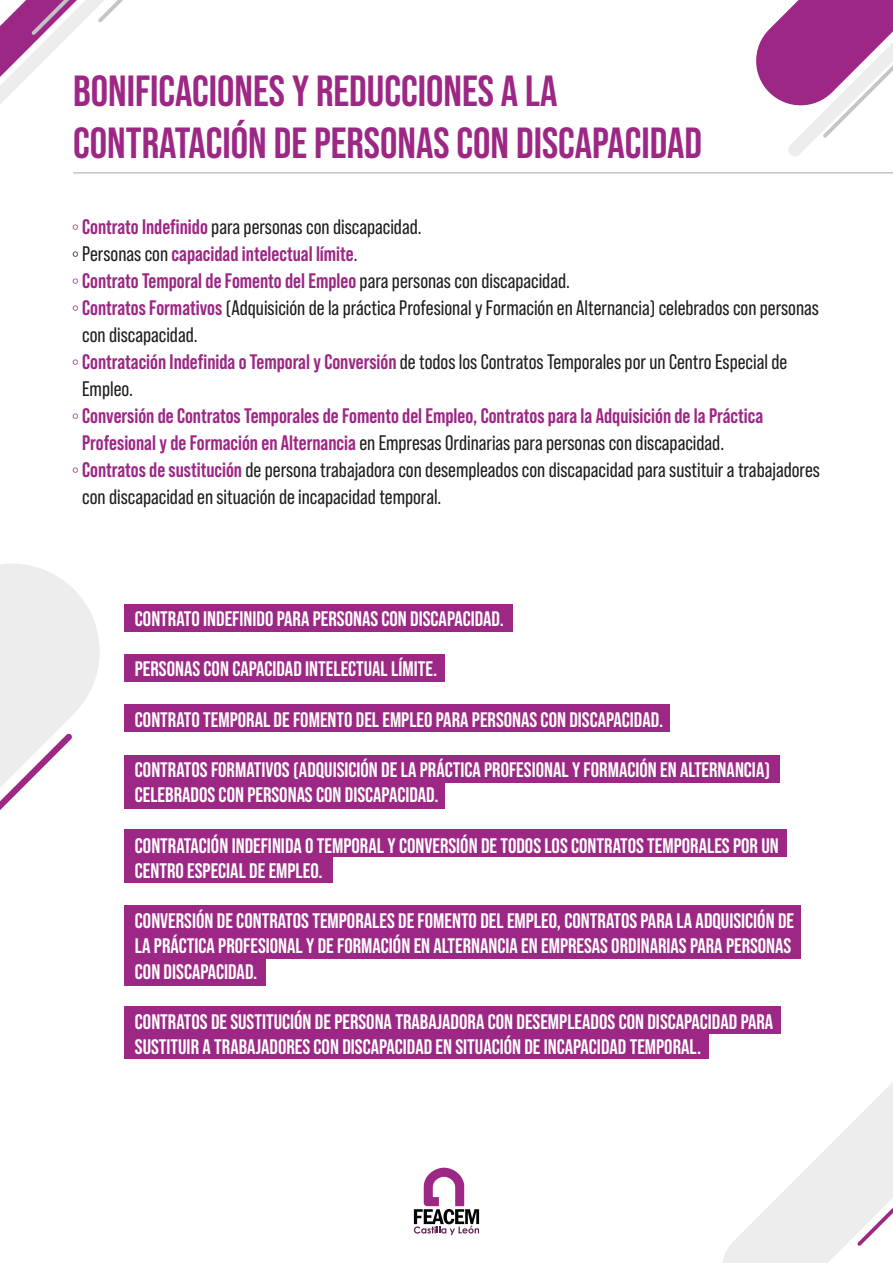
<style>
.page{position:relative;width:893px;height:1263px;background:#fff}
.page>*{position:absolute;margin:0;border:0;box-sizing:border-box;transform-origin:0 0}
.t1{font:700 43.5px/52.2px "Bebas Neue Pro";color:#9c2784}
.t2{font:700 21px/25.2px "Bebas Neue Pro";color:#fff}
.t3{font:21px "Bebas Neue Pro";color:#1d1d1b}
.t4{font:700 21px "Bebas Neue Pro";color:#9c2784}
.s1{font-family:"Times New Roman";color:#9c2784}
.s2{font-weight:700;color:#9c2784}
.s3{font-family:"Times New Roman";font-weight:400;color:#1d1d1b}
.s4{font-weight:400;color:#1d1d1b}
.s5{font-family:"Times New Roman";font-weight:400}
</style>
<div class="page">
<svg style="left:756px;top:0;width:137px;height:156px"></svg>
<svg style="left:722px;top:1082px;width:171px;height:181px"></svg>
<svg style="left:0;top:564px;width:100px;height:246px"></svg>
<svg style="left:0;top:0;width:123px;height:104px"></svg>
<svg style="left:414px;top:1168px;width:65px;height:67px"></svg>
<div style="left:124px;top:604px;width:388px;height:27px;background:#9c2784"></div>
<div style="left:124px;top:654px;width:320px;height:28px;background:#9c2784"></div>
<div style="left:124px;top:705px;width:546px;height:27px;background:#9c2784"></div>
<div style="left:124px;top:755px;width:655px;height:28px;background:#9c2784"></div>
<div style="left:124px;top:781px;width:320px;height:28px;background:#9c2784"></div>
<div style="left:124px;top:829px;width:662px;height:28px;background:#9c2784"></div>
<div style="left:124px;top:905px;width:677px;height:28px;background:#9c2784"></div>
<div style="left:124px;top:931px;width:677px;height:27px;background:#9c2784"></div>
<div style="left:124px;top:1006px;width:657px;height:27px;background:#9c2784"></div>
<div style="left:124px;top:1031px;width:584px;height:28px;background:#9c2784"></div>
<div style="left:124px;top:958px;width:141px;height:28px;background:#9c2784"></div>
<div style="left:124px;top:855px;width:208px;height:28px;background:#9c2784"></div>
<hr style="left:73px;top:172px;width:820px;height:2px;background:#c4c4c4">
<h1 class="t1" style="left:73px;top:64px;width:631px">BONIFICACIONES Y REDUCCIONES A LA<br>CONTRATACIÓN DE PERSONAS CON DISCAPACIDAD</h1>
<p class="t3" style="left:72px;top:215px;width:351px"><span class="s1">◦</span><span class="s2">Contrato Indefinido</span> para personas con discapacidad.</p>
<p class="t4" style="left:72px;top:241px;width:287px"><span class="s3">◦</span><span class="s4">Personas con</span> capacidad intelectual límite<span class="s4">.</span></p>
<p class="t4" style="left:72px;top:268px;width:500px"><span class="s5">◦</span>Contrato Temporal de Fomento del Empleo <span class="s4">para personas con discapacidad.</span></p>
<p class="t3" style="left:72px;top:296px;width:749px"><span class="s1">◦</span><span class="s2">Contratos Formativos</span> (Adquisición de la práctica Profesional y Formación en Alternancia) celebrados con personas</p>
<p class="t3" style="left:82px;top:323px;width:117px">con discapacidad.</p>
<p class="t3" style="left:72px;top:350px;width:717px"><span class="s1">◦</span><span class="s2">Contratación Indefinida o Temporal y Conversión</span> de todos los Contratos Temporales por un Centro Especial de</p>
<p class="t3" style="left:82px;top:377px;width:52px">Empleo.</p>
<p class="t4" style="left:72px;top:403px;width:693px"><span class="s5">◦</span>Conversión de Contratos Temporales de Fomento del Empleo, Contratos para la Adquisición de la Práctica</p>
<p class="t3" style="left:82px;top:431px;width:643px"><span class="s2">Profesional y de Formación en Alternancia</span> en Empresas Ordinarias para personas con discapacidad.</p>
<p class="t3" style="left:72px;top:458px;width:750px"><span class="s1">◦</span><span class="s2">Contratos de sustitución</span> de persona trabajadora con desempleados con discapacidad para sustituir a trabajadores</p>
<p class="t3" style="left:82px;top:485px;width:361px">con discapacidad en situación de incapacidad temporal.</p>
<p class="t2" style="left:135px;top:606px;width:371px">CONTRATO INDEFINIDO PARA PERSONAS CON DISCAPACIDAD.</p>
<p class="t2" style="left:135px;top:656px;width:304px">PERSONAS CON CAPACIDAD INTELECTUAL LÍMITE.</p>
<p class="t2" style="left:135px;top:706px;width:530px">CONTRATO TEMPORAL DE FOMENTO DEL EMPLEO PARA PERSONAS CON DISCAPACIDAD.</p>
<p class="t2" style="left:135px;top:757px;width:637px">CONTRATOS FORMATIVOS (ADQUISICIÓN DE LA PRÁCTICA PROFESIONAL Y FORMACIÓN EN ALTERNANCIA)<br>CELEBRADOS CON PERSONAS CON DISCAPACIDAD.</p>
<p class="t2" style="left:135px;top:832px;width:645px">CONTRATACIÓN INDEFINIDA O TEMPORAL Y CONVERSIÓN DE TODOS LOS CONTRATOS TEMPORALES POR UN<br>CENTRO ESPECIAL DE EMPLEO.</p>
<p class="t2" style="left:135px;top:908px;width:661px">CONVERSIÓN DE CONTRATOS TEMPORALES DE FOMENTO DEL EMPLEO, CONTRATOS PARA LA ADQUISICIÓN DE<br>LA PRÁCTICA PROFESIONAL Y DE FORMACIÓN EN ALTERNANCIA EN EMPRESAS ORDINARIAS PARA PERSONAS<br>CON DISCAPACIDAD.</p>
<p class="t2" style="left:135px;top:1009px;width:640px">CONTRATOS DE SUSTITUCIÓN DE PERSONA TRABAJADORA CON DESEMPLEADOS CON DISCAPACIDAD PARA<br>SUSTITUIR A TRABAJADORES CON DISCAPACIDAD EN SITUACIÓN DE INCAPACIDAD TEMPORAL.</p>
</div>
